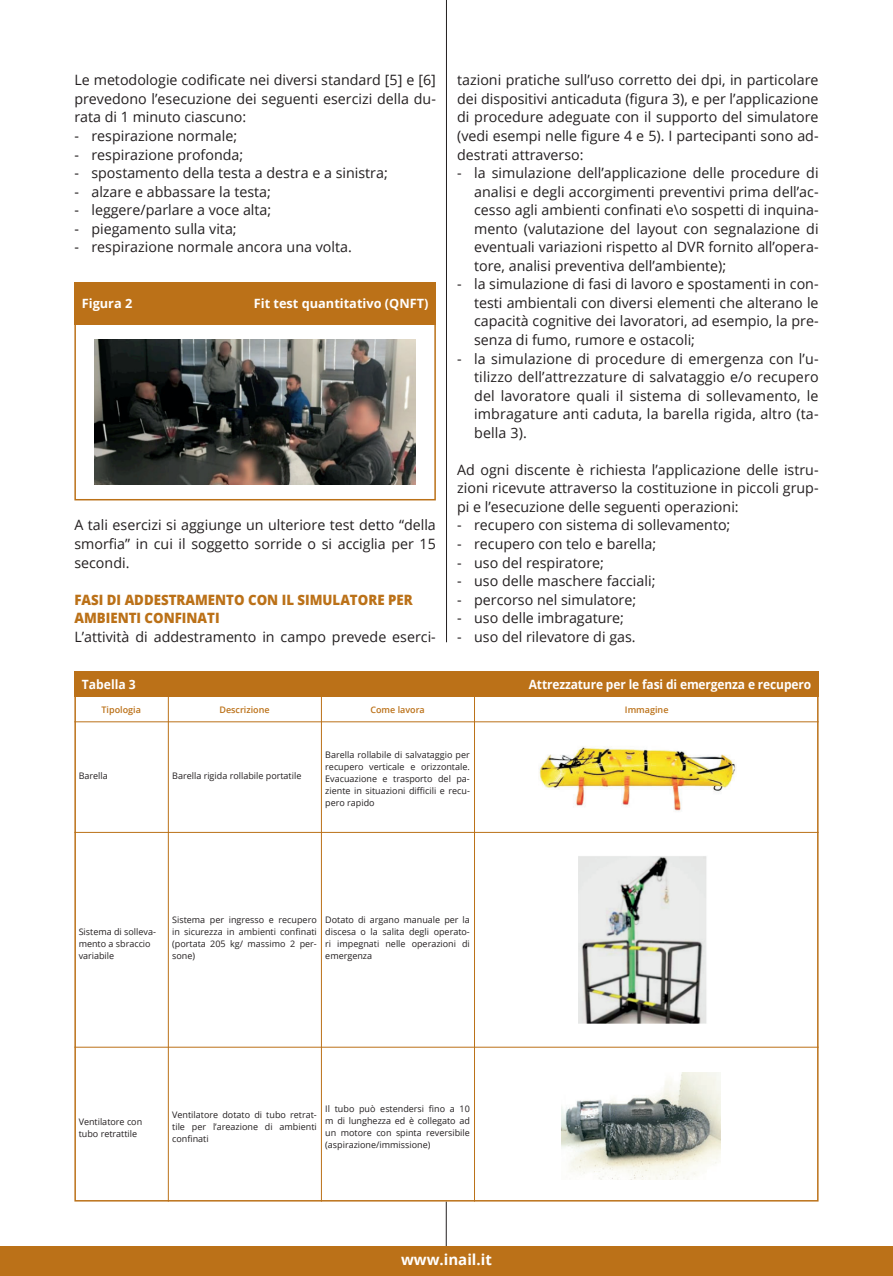
<style>
.page{position:relative;width:893px;height:1276px;background:#fff}
.page>*{position:absolute;margin:0;border:0;box-sizing:border-box;transform-origin:0 0}
.t1{font:700 15px "Open Sans";color:#fff}
.t2{font:14.25px/18.6px "Open Sans";color:#231f20;text-align:justify}
.t3{font:800 14.25px/18.6px "Open Sans";color:#bb7118;scale:.93 1}
.t4{font:700 12.75px "Open Sans";letter-spacing:-.01em;color:#fff;scale:.94 1}
.t5{font:700 12.75px "Open Sans";letter-spacing:-.01em;color:#fff}
.t6{font:700 12.75px "Open Sans";letter-spacing:-.01em;color:#fff;scale:.95 1}
.t7{font:9px/12px "Open Sans";color:#231f20;text-align:justify}
.t8{font:600 9px "Open Sans";color:#bb7118}
</style>
<div class="page">
<hr style="left:446px;top:0;width:1px;height:642px;background:#231f20">
<hr style="left:446px;top:1201px;width:1px;height:45px;background:#231f20">
<div style="left:0;top:1246px;width:893px;height:30px;background:#bb7118"></div>
<div style="left:74px;top:316px;width:362px;height:184px;border:2px solid #bb7118"></div>
<div style="left:74px;top:282px;width:362px;height:42px;background:#bb7118"></div>
<img style="left:94px;top:339px;width:321px;height:145px">
<div style="left:74px;top:671px;width:745px;height:26px;background:#bb7118"></div>
<hr style="left:74px;top:721px;width:745px;height:1px;background:#bb7118">
<hr style="left:74px;top:832px;width:745px;height:1px;background:#bb7118">
<hr style="left:74px;top:1046px;width:745px;height:1px;background:#bb7118">
<hr style="left:168px;top:697px;width:1px;height:504px;background:#bb7118">
<hr style="left:321px;top:697px;width:1px;height:504px;background:#bb7118">
<hr style="left:474px;top:697px;width:1px;height:504px;background:#bb7118">
<img style="left:539px;top:746px;width:197px;height:66px">
<img style="left:578px;top:856px;width:129px;height:168px">
<img style="left:561px;top:1072px;width:160px;height:107px">
<p class="t2" style="left:74px;top:70px;width:363px">Le metodologie codificate nei diversi standard [5] e [6] prevedono l’esecuzione dei seguenti esercizi della du&shy;rata di 1 minuto ciascuno:</p>
<p class="t2" style="left:74px;top:126px;width:164px">- respirazione normale;</p>
<p class="t2" style="left:74px;top:145px;width:170px">- respirazione profonda;</p>
<p class="t2" style="left:74px;top:163px;width:315px">- spostamento della testa a destra e a sinistra;</p>
<p class="t2" style="left:74px;top:182px;width:198px">- alzare e abbassare la testa;</p>
<p class="t2" style="left:74px;top:200px;width:198px">- leggere/parlare a voce alta;</p>
<p class="t2" style="left:74px;top:219px;width:164px">- piegamento sulla vita;</p>
<p class="t2" style="left:74px;top:237px;width:279px">- respirazione normale ancora una volta.</p>
<p class="t5" style="left:82px;top:294px;width:52px">Figura 2</p>
<p class="t5" style="left:254px;top:294px;width:176px">Fit test quantitativo (QNFT)</p>
<p class="t2" style="left:74px;top:515px;width:363px">A tali esercizi si aggiunge un ulteriore test detto “della smorfia” in cui il soggetto sorride o si acciglia per 15 secondi.</p>
<p class="t3" style="left:74px;top:590px;width:365px">FASI DI ADDESTRAMENTO CON IL SIMULATORE PER<br>AMBIENTI CONFINATI</p>
<p class="t2" style="left:74px;top:627px;width:363px">L’attività di addestramento in campo prevede eserci-</p>
<p class="t2" style="left:457px;top:70px;width:363px">tazioni pratiche sull’uso corretto dei dpi, in particolare dei dispositivi anticaduta (figura 3), e per l’applicazione di procedure adeguate con il supporto del simulatore (vedi esempi nelle figure 4 e 5). I partecipanti sono ad&shy;destrati attraverso:</p>
<p class="t2" style="left:474px;top:163px;width:346px;text-indent:-17px">- la simulazione dell’applicazione delle procedure di analisi e degli accorgimenti preventivi prima dell’ac&shy;cesso agli ambienti confinati e\o sospetti di inquina&shy;mento (valutazione del layout con segnalazione di eventuali variazioni rispetto al DVR fornito all’opera&shy;tore, analisi preventiva dell’ambiente);</p>
<p class="t2" style="left:474px;top:274px;width:346px;text-indent:-17px">- la simulazione di fasi di lavoro e spostamenti in con&shy;testi ambientali con diversi elementi che alterano le capacità cognitive dei lavoratori, ad esempio, la pre&shy;senza di fumo, rumore e ostacoli;</p>
<p class="t2" style="left:474px;top:349px;width:346px;text-indent:-17px">- la simulazione di procedure di emergenza con l’u&shy;tilizzo dell’attrezzature di salvataggio e/o recupero del lavoratore quali il sistema di sollevamento, le imbragature anti caduta, la barella rigida, altro (ta&shy;bella 3).</p>
<p class="t2" style="left:457px;top:460px;width:363px">Ad ogni discente è richiesta l’applicazione delle istru&shy;zioni ricevute attraverso la costituzione in piccoli grup&shy;pi e l’esecuzione delle seguenti operazioni:</p>
<p class="t2" style="left:457px;top:515px;width:275px">- recupero con sistema di sollevamento;</p>
<p class="t2" style="left:457px;top:534px;width:201px">- recupero con telo e barella;</p>
<p class="t2" style="left:457px;top:553px;width:148px">- uso del respiratore;</p>
<p class="t2" style="left:457px;top:571px;width:200px">- uso delle maschere facciali;</p>
<p class="t2" style="left:457px;top:590px;width:181px">- percorso nel simulatore;</p>
<p class="t2" style="left:457px;top:608px;width:168px">- uso delle imbragature;</p>
<p class="t2" style="left:457px;top:627px;width:180px">- uso del rilevatore di gas.</p>
<p class="t6" style="left:82px;top:675px;width:58px">Tabella 3</p>
<p class="t4" style="left:529px;top:675px;width:302px">Attrezzature per le fasi di emergenza e recupero</p>
<p class="t8" style="left:101px;top:703px;width:41px">Tipologia</p>
<p class="t8" style="left:370px;top:703px;width:56px">Come lavora</p>
<p class="t7" style="left:325px;top:748px;width:146px">Barella rollabile di salvataggio per recupero verticale e orizzontale.<br>Evacuazione e trasporto del pa&shy;ziente in situazioni difficili e recu&shy;pero rapido</p>
<p class="t8" style="left:219px;top:703px;width:52px">Descrizione</p>
<p class="t8" style="left:625px;top:703px;width:45px">Immagine</p>
<p class="t7" style="left:79px;top:769px;width:31px">Barella</p>
<p class="t7" style="left:172px;top:769px;width:131px">Barella rigida rollabile portatile</p>
<p class="t7" style="left:79px;top:925px;width:79px;text-align:left">Sistema di solleva&shy;mento a sbraccio variabile</p>
<p class="t7" style="left:172px;top:913px;width:146px">Sistema per ingresso e recupero in sicurezza in ambienti confinati (portata 205 kg/ massimo 2 per&shy;sone)</p>
<p class="t7" style="left:325px;top:913px;width:146px">Dotato di argano manuale per la discesa o la salita degli operato&shy;ri impegnati nelle operazioni di emergenza</p>
<p class="t7" style="left:79px;top:1115px;width:65px">Ventilatore con tubo retrattile</p>
<p class="t7" style="left:172px;top:1108px;width:146px">Ventilatore dotato di tubo retrat&shy;tile per l’areazione di ambienti confinati</p>
<p class="t7" style="left:325px;top:1102px;width:146px">Il tubo può estendersi fino a 10 m di lunghezza ed è collegato ad un motore con spinta reversibile (aspirazione/immissione)</p>
<p class="t1" style="left:401px;top:1249px;width:92px">www.inail.it</p>
</div>
